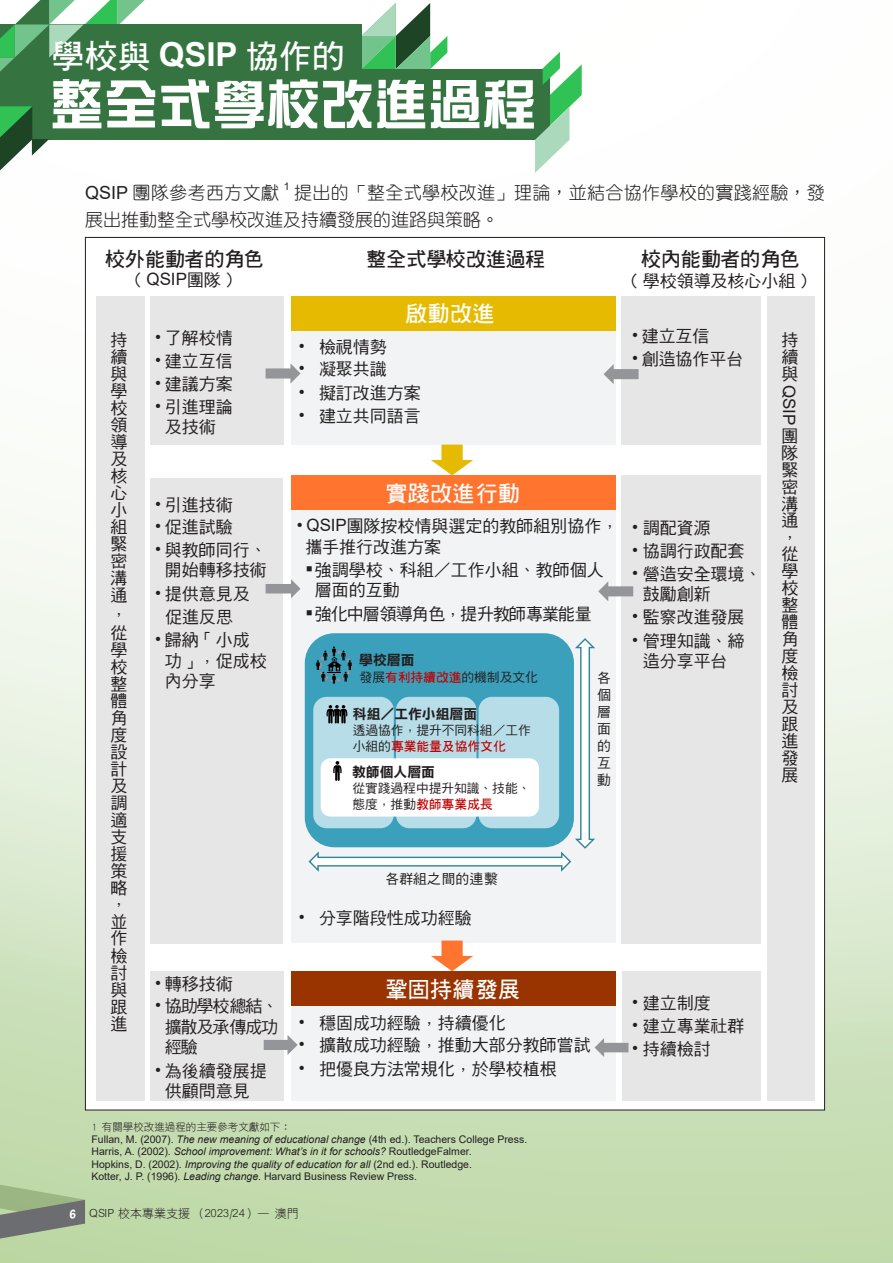
<style>
.page{position:relative;width:893px;height:1263px;background:#fff}
.page>*{position:absolute;margin:0;border:0;box-sizing:border-box;transform-origin:0 0}
.t1{font:54px "DF Zong Yi Bd HK BF";color:#fff}
.t2{font:33px "DF Hei Bd HKP BF";color:#fff}
.t3{font:25.5px "DF Hei Bd HK BF";color:#231f20}
.t4{font:22.35px "DF Hei Bd HK BF";color:#fff}
.t5{font:20.1px "DF Hei Bd HK BF";color:#231f20}
.t6{font:18px/27px "DF Yuan Lt HK BF";letter-spacing:.02em;color:#231f20}
.t7{font:16.95px/17px "DF Hei Md HKSCS U";color:#231f20}
.t8{font:16.95px "DF Hei Md HKSCS U";letter-spacing:-.06em;color:#231f20}
.t9{font:16.95px "Arial";color:#231f20}
.t10{font:13.8px "DF Li Hei Bd WIN BF";color:#231f20}
.t11{font:13.8px/17px "DF Hei Md HKSCS U";letter-spacing:.005em;color:#231f20;text-align:justify}
.t12{font:12.75px "DF Hei Md HKSCS U";color:#231f20}
.t13{font:12.75px "DF Hei Bd HK BF";color:#c00000}
.t14{font:12px "Arial Lgt";color:#231f20}
.t15{font:10.5px/12.6px "Arial";color:#231f20}
.t16{font:10.5px "DF Hei Lt HK BF";color:#231f20}
.s1{font-family:"Arial";font-weight:700}
.s2{font-family:"Arial"}
.s3{font-family:"DF Hei Bd HK BF";color:#c00000}
.s4{font-family:"DF Hei Md HKSCS U";color:#231f20}
.s5{font-style:italic}
.s6{font-family:"DF Hei Lt HKP BF"}
</style>
<div class="page">
<div style="left:0;top:0;width:893px;height:1263px;background:linear-gradient(to bottom,#fff,#c5dcb2)"></div>
<div style="left:85px;top:237px;width:740px;height:873px;background:#fff"></div>
<div style="left:622px;top:971px;width:138px;height:129px;background:#e7e6e6"></div>
<div style="left:150px;top:971px;width:134px;height:129px;background:#e7e6e6"></div>
<div style="left:150px;top:478px;width:133px;height:466px;background:#e7e6e6"></div>
<div style="left:621px;top:475px;width:139px;height:469px;background:#e7e6e6"></div>
<div style="left:150px;top:296px;width:134px;height:149px;background:#e7e6e6"></div>
<div style="left:291px;top:296px;width:324px;height:35px;background:#e6ba00"></div>
<div style="left:291px;top:331px;width:324px;height:113px;background:#f2f3f4"></div>
<div style="left:291px;top:475px;width:324px;height:35px;background:#ff742f"></div>
<div style="left:291px;top:510px;width:324px;height:433px;background:#f2f3f4"></div>
<div style="left:291px;top:971px;width:324px;height:35px;background:#930"></div>
<div style="left:291px;top:1006px;width:324px;height:95px;background:#f2f3f4"></div>
<svg style="left:431px;top:445px;width:42px;height:30px"></svg>
<svg style="left:431px;top:940px;width:42px;height:31px"></svg>
<div style="left:621px;top:296px;width:139px;height:149px;background:#e7e6e6"></div>
<svg style="left:266px;top:363px;width:35px;height:21px"></svg>
<svg style="left:604px;top:364px;width:35px;height:20px"></svg>
<div style="left:96px;top:296px;width:49px;height:804px;background:#e7e6e6"></div>
<div style="left:767px;top:296px;width:47px;height:804px;background:#e7e6e6"></div>
<div style="left:305px;top:633px;width:269px;height:214px;background:#3ba0bb;border-radius:30px"></div>
<svg style="left:266px;top:579px;width:35px;height:19px"></svg>
<svg style="left:598px;top:581px;width:35px;height:20px"></svg>
<svg style="left:264px;top:1035px;width:34px;height:20px"></svg>
<svg style="left:595px;top:1038px;width:33px;height:19px"></svg>
<svg style="left:308px;top:637px;width:287px;height:235px"></svg>
<svg style="left:361px;top:3px;width:86px;height:66px"></svg>
<div style="left:0;top:69px;width:549px;height:71px;background:#357440"></div>
<div style="left:0;top:25px;width:361px;height:70px;background:#357440"></div>
<svg style="left:0;top:0;width:145px;height:72px"></svg>
<svg style="left:518px;top:52px;width:64px;height:121px"></svg>
<svg style="left:0;top:106px;width:49px;height:64px"></svg>
<svg style="left:0;top:1181px;width:85px;height:61px;background:#96a688"></svg>
<h2 class="t2" style="left:52px;top:40px;width:295px">學校與 <span class="s1">QSIP</span> 協作的</h2>
<h1 class="t1" style="left:50px;top:77px;width:487px">整全式學校改進過程</h1>
<p class="t6" style="left:85px;top:179px;width:741px"><span class="s2">QSIP</span> 團隊參考西方文獻 <sup>1</sup> 提出的「整全式學校改進」理論，並結合協作學校的實踐經驗，發展出推動整全式學校改進及持續發展的進路與策略。</p>
<h3 class="t3" style="left:108px;top:195px;width:444px">學校與<span class="s2">QSIP</span>合作的整全式學校改進過程</h3>
<p class="t5" style="left:105px;top:249px;width:160px">校外能動者的角色</p>
<p class="t7" style="left:130px;top:272px;width:110px">（<span class="s2">QSIP</span>團隊）</p>
<p class="t5" style="left:366px;top:249px;width:181px">整全式學校改進過程</p>
<h3 class="t4" style="left:405px;top:302px;width:91px">啟動改進</h3>
<p class="t7" style="left:155px;top:330px;width:79px"><span class="s2">•</span> 了解校情</p>
<p class="t7" style="left:155px;top:352px;width:79px"><span class="s2">•</span> 建立互信</p>
<p class="t7" style="left:155px;top:375px;width:79px"><span class="s2">•</span> 建議方案</p>
<p class="t7" style="left:155px;top:397px;width:79px;line-height:20.1px;text-align:center"><span class="s2">•</span> 引進理論及技術</p>
<p class="t7" style="left:110px;top:332px;width:18px;text-align:justify">持續與學校領導及核心小組緊密溝通</p>
<p class="t7" style="left:110px;top:604px;width:18px;line-height:19.2px">，從</p>
<p class="t7" style="left:110px;top:641px;width:18px;text-align:justify">學校整體角度設計及調適支援策略，並作檢討與跟進</p>
<p class="t10" style="left:359px;top:653px;width:57px">學校層面</p>
<p class="t7" style="left:299px;top:339px;width:89px"><span class="s2">•</span> 檢視情勢</p>
<p class="t7" style="left:299px;top:361px;width:90px"><span class="s2">•</span> 凝聚共識</p>
<p class="t7" style="left:299px;top:384px;width:124px"><span class="s2">•</span> 擬訂改進方案</p>
<p class="t7" style="left:299px;top:407px;width:123px"><span class="s2">•</span> 建立共同語言</p>
<h3 class="t4" style="left:385px;top:482px;width:136px">實踐改進行動</h3>
<p class="t7" style="left:305px;top:515px;width:315px;line-height:21.1px;text-indent:-9px"><span class="s2">• QSIP</span>團隊按校情與選定的教師組別協作，攜手推行改進方案</p>
<p class="t7" style="left:315px;top:560px;width:290px;line-height:20.1px;text-indent:-10px">▪強調學校、科組／工作小組、教師個人層面的互動</p>
<p class="t8" style="left:305px;top:605px;width:288px">▪ 強化中層領導角色，提升教師專業能量</p>
<p class="t7" style="left:155px;top:496px;width:79px"><span class="s2">•</span> 引進技術</p>
<p class="t7" style="left:155px;top:518px;width:79px"><span class="s2">•</span> 促進試驗</p>
<p class="t7" style="left:155px;top:540px;width:113px;line-height:20.1px;text-align:center"><span class="s2">•</span> 與教師同行、開始轉移技術</p>
<p class="t7" style="left:155px;top:582px;width:96px;line-height:23.4px;text-align:center"><span class="s2">•</span> 提供意見及促進反思</p>
<p class="t7" style="left:165px;top:630px;width:103px;line-height:20.1px;text-indent:-10px"><span class="s2">•</span> 歸納「小成功」，促成校內分享</p>
<p class="t12" style="left:360px;top:671px;width:180px">發展<span class="s3">有利持續改進</span>的機制及文化</p>
<p class="t11" style="left:597px;top:670px;width:15px">各個層面的互動</p>
<p class="t10" style="left:353px;top:707px;width:126px">科組／工作小組層面</p>
<p class="t12" style="left:353px;top:723px;width:180px">透過協作，提升不同科組／工作</p>
<p class="t13" style="left:353px;top:739px;width:154px"><span class="s4">小組的</span>專業能量及協作文化</p>
<p class="t10" style="left:352px;top:765px;width:84px">教師個人層面</p>
<p class="t12" style="left:352px;top:782px;width:180px">從實踐過程中提升知識、技能、</p>
<p class="t13" style="left:352px;top:798px;width:142px"><span class="s4">態度，推動</span>教師專業成長</p>
<p class="t11" style="left:386px;top:870px;width:114px">各群組之間的連繫</p>
<p class="t7" style="left:299px;top:909px;width:174px"><span class="s2">•</span> 分享階段性成功經驗</p>
<p class="t7" style="left:155px;top:975px;width:79px"><span class="s2">•</span> 轉移技術</p>
<p class="t7" style="left:165px;top:995px;width:115px;line-height:20.7px;text-align:justify;text-indent:-10px"><span class="s2">•</span> 協助學校總結、擴散及承傳成功經驗</p>
<p class="t7" style="left:155px;top:1060px;width:113px;line-height:20.1px;text-align:center"><span class="s2">•</span> 為後續發展提供顧問意見</p>
<h3 class="t4" style="left:385px;top:978px;width:136px">鞏固持續發展</h3>
<p class="t7" style="left:299px;top:1014px;width:208px"><span class="s2">•</span> 穩固成功經驗，持續優化</p>
<p class="t7" style="left:299px;top:1037px;width:293px"><span class="s2">•</span> 擴散成功經驗，推動大部分教師嘗試</p>
<p class="t7" style="left:299px;top:1060px;width:260px"><span class="s2">•</span> 把優良方法常規化，於學校植根</p>
<p class="t16" style="left:91px;top:1121px;width:201px">1 有關學校改進過程的主要參考文獻如下：</p>
<p class="t15" style="left:91px;top:1132px;width:437px">Fullan, M. (2007). <span class="s5">The new meaning of educational change</span> (4th ed.). Teachers College Press.<br>Harris, A. (2002). <span class="s5">School improvement: What’s in it for schools?</span> RoutledgeFalmer.<br>Hopkins, D. (2002). <span class="s5">Improving the quality of education for all</span> (2nd ed.). Routledge.<br>Kotter, J. P. (1996). <span class="s5">Leading change</span>. Harvard Business Review Press.</p>
<p class="t14" style="left:90px;top:1207px;width:210px">QSIP <span class="s6">校本專業支援（</span>2023/24<span class="s6">）— 澳門</span></p>
<p class="t5" style="left:641px;top:249px;width:160px">校內能動者的角色</p>
<p class="t7" style="left:626px;top:273px;width:188px">（學校領導及核心小組）</p>
<p class="t7" style="left:632px;top:328px;width:79px"><span class="s2">•</span> 建立互信</p>
<p class="t7" style="left:632px;top:350px;width:113px"><span class="s2">•</span> 創造協作平台</p>
<p class="t7" style="left:632px;top:520px;width:80px"><span class="s2">•</span> 調配資源</p>
<p class="t7" style="left:632px;top:542px;width:114px"><span class="s2">•</span> 協調行政配套</p>
<p class="t7" style="left:643px;top:564px;width:120px;line-height:20.1px;text-indent:-11px"><span class="s2">•</span> 營造安全環境、鼓勵創新</p>
<p class="t7" style="left:632px;top:609px;width:114px"><span class="s2">•</span> 監察改進發展</p>
<p class="t7" style="left:632px;top:630px;width:114px;line-height:20.1px;text-align:center"><span class="s2">•</span> 管理知識、締造分享平台</p>
<p class="t7" style="left:781px;top:332px;width:18px;text-align:justify">持續與</p>
<p class="t9" style="left:801px;top:385px;width:42px;rotate:90deg">QSIP</p>
<p class="t7" style="left:781px;top:427px;width:18px;text-align:justify">團隊緊密溝通，從學校整體角度檢討及跟進發展</p>
<p class="t7" style="left:632px;top:995px;width:80px"><span class="s2">•</span> 建立制度</p>
<p class="t7" style="left:632px;top:1017px;width:114px"><span class="s2">•</span> 建立專業社群</p>
<p class="t7" style="left:632px;top:1040px;width:80px"><span class="s2">•</span> 持續檢討</p>
</div>
